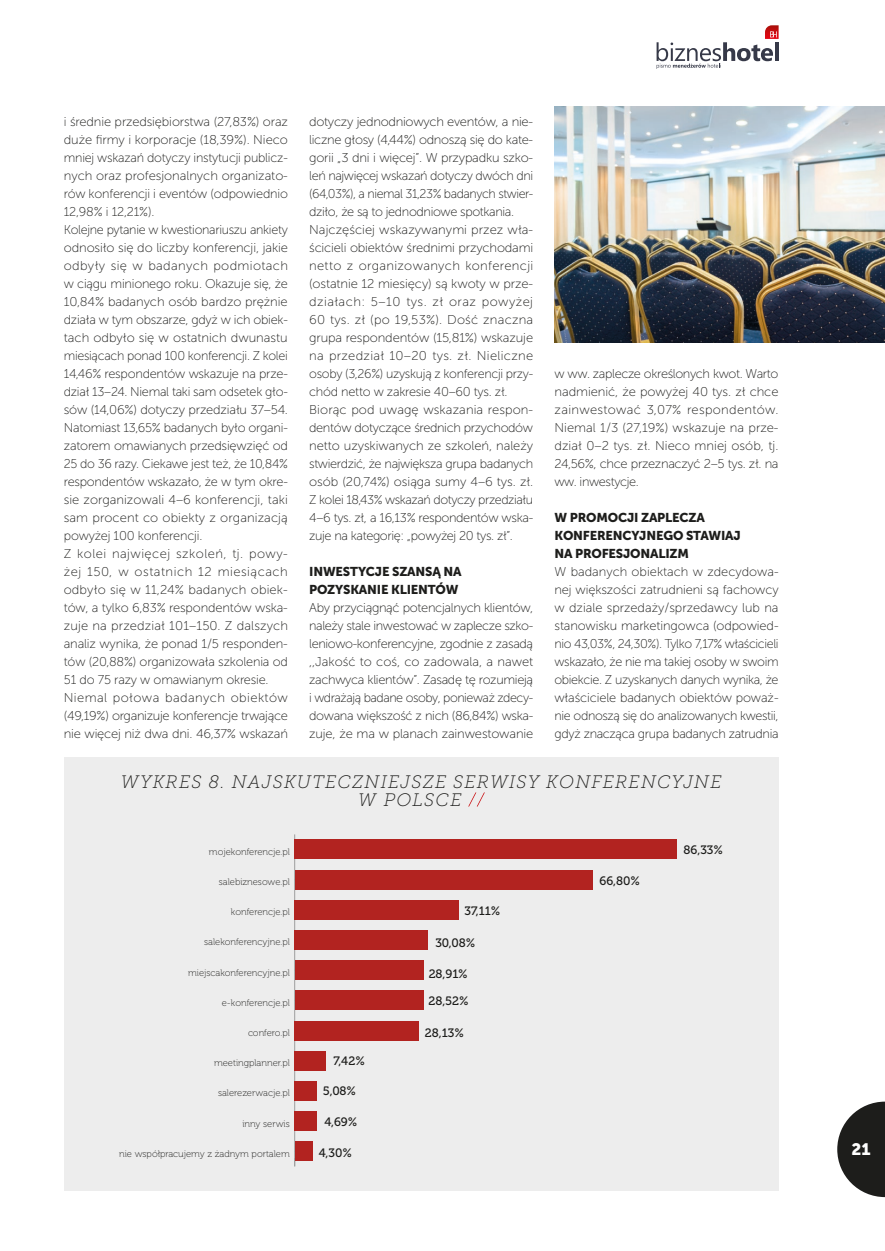
<style>
.page{position:relative;width:885px;height:1251px;background:#fff}
.page>*{position:absolute;margin:0;border:0;box-sizing:border-box;transform-origin:0 0}
.t1{font:italic 18px/18px "Museo Slab 100";letter-spacing:.07em;color:#1d1d1b;text-align:center}
.t2{font:16.5px "Museo Sans 900";color:#fff}
.t3{font:12.75px/18px "Museo Sans 100";letter-spacing:-.015em;color:#1d1d1b;text-align:justify}
.t4{font:12.75px/18px "Museo Sans 900";letter-spacing:-.015em;color:#1d1d1b}
.t5{font:12.15px "Museo 500";color:#1d1d1b}
.t6{font:9.45px "Museo 100";color:#1d1d1b}
.s1{color:#fff}
</style>
<div class="page">
<div style="left:64px;top:757px;width:714px;height:433px;background:#ededed"></div>
<hr style="left:294px;top:834px;width:1px;height:332px;background:#9d9d9d">
<div style="left:295px;top:839px;width:381px;height:19px;background:#b22320"></div>
<div style="left:295px;top:870px;width:297px;height:19px;background:#b22320"></div>
<div style="left:295px;top:900px;width:164px;height:19px;background:#b22320"></div>
<div style="left:295px;top:930px;width:133px;height:19px;background:#b22320"></div>
<div style="left:295px;top:960px;width:128px;height:19px;background:#b22320"></div>
<div style="left:295px;top:990px;width:128px;height:19px;background:#b22320"></div>
<div style="left:295px;top:1020px;width:124px;height:19px;background:#b22320"></div>
<div style="left:295px;top:1050px;width:31px;height:19px;background:#b22320"></div>
<div style="left:295px;top:1081px;width:22px;height:19px;background:#b22320"></div>
<div style="left:295px;top:1111px;width:22px;height:19px;background:#b22320"></div>
<div style="left:295px;top:1141px;width:17px;height:19px;background:#b22320"></div>
<img style="left:554px;top:106px;width:330px;height:236px">
<svg style="left:656px;top:25px;width:122px;height:44px"></svg>
<svg style="left:837px;top:1101px;width:47px;height:95px"></svg>
<p class="t3" style="left:64px;top:113px;width:226px;text-align:left">i średnie przedsiębiorstwa (27,83%) oraz duże firmy i korporacje (18,39%). Nieco mniej wskazań dotyczy instytucji publicz&shy;nych oraz profesjonalnych organizato&shy;rów konferencji i eventów (odpowiednio 12,98% i 12,21%).<br>Kolejne pytanie w kwestionariuszu ankiety odnosiło się do liczby konferencji, jakie odbyły się w badanych podmiotach w ciągu minionego roku. Okazuje się, że 10,84% badanych osób bardzo prężnie działa w tym obszarze, gdyż w ich obiek&shy;tach odbyło się w ostatnich dwunastu miesiącach ponad 100 konferencji. Z kolei 14,46% respondentów wskazuje na prze&shy;dział 13–24. Niemal taki sam odsetek gło&shy;sów (14,06%) dotyczy przedziału 37–54.<br>Natomiast 13,65% badanych było organi&shy;zatorem omawianych przedsięwzięć od 25 do 36 razy. Ciekawe jest też, że 10,84% respondentów wskazało, że w tym okre&shy;sie zorganizowali 4–6 konferencji, taki sam procent co obiekty z organizacją powyżej 100 konferencji.<br>Z kolei najwięcej szkoleń, tj. powy&shy;żej 150, w ostatnich 12 miesiącach odbyło się w 11,24% badanych obiek&shy;tów, a tylko 6,83% respondentów wska&shy;zuje na przedział 101–150. Z dalszych analiz wynika, że ponad 1/5 responden&shy;tów (20,88%) organizowała szkolenia od 51 do 75 razy w omawianym okresie.<br>Niemal połowa badanych obiektów (49,19%) organizuje konferencje trwające nie więcej niż dwa dni. 46,37% wskazań</p>
<p class="t3" style="left:309px;top:113px;width:226px;text-align:left">dotyczy jednodniowych eventów, a nie&shy;liczne głosy (4,44%) odnoszą się do kate&shy;gorii „3 dni i więcej”. W przypadku szko&shy;leń najwięcej wskazań dotyczy dwóch dni (64,03%), a niemal 31,23% badanych stwier&shy;dziło, że są to jednodniowe spotkania.<br>Najczęściej wskazywanymi przez wła&shy;ścicieli obiektów średnimi przychodami netto z organizowanych konferencji (ostatnie 12 miesięcy) są kwoty w prze&shy;działach: 5–10 tys. zł oraz powyżej 60 tys. zł (po 19,53%). Dość znaczna grupa respondentów (15,81%) wskazuje na przedział 10–20 tys. zł. Nieliczne osoby (3,26%) uzyskują z konferencji przy&shy;chód netto w zakresie 40–60 tys. zł.<br>Biorąc pod uwagę wskazania respon&shy;dentów dotyczące średnich przychodów netto uzyskiwanych ze szkoleń, należy stwierdzić, że największa grupa badanych osób (20,74%) osiąga sumy 4–6 tys. zł.<br>Z kolei 18,43% wskazań dotyczy przedziału 4–6 tys. zł, a 16,13% respondentów wska&shy;zuje na kategorię: „powyżej 20 tys. zł”.</p>
<p class="t3" style="left:554px;top:365px;width:225px">w ww. zaplecze określonych kwot. Warto nadmienić, że powyżej 40 tys. zł chce zainwestować 3,07% respondentów.<br>Niemal 1/3 (27,19%) wskazuje na prze&shy;dział 0–2 tys. zł. Nieco mniej osób, tj.<br>24,56%, chce przeznaczyć 2–5 tys. zł. na ww. inwestycje.</p>
<p class="t4" style="left:554px;top:508px;width:188px">W PROMOCJI ZAPLECZA<br>KONFERENCYJNEGO STAWIAJ<br>NA PROFESJONALIZM</p>
<p class="t3" style="left:554px;top:563px;width:226px">W badanych obiektach w zdecydowa&shy;nej większości zatrudnieni są fachowcy w dziale sprzedaży/sprzedawcy lub na stanowisku marketingowca (odpowied&shy;nio 43,03%, 24,30%). Tylko 7,17% właścicieli wskazało, że nie ma takiej osoby w swoim obiekcie. Z uzyskanych danych wynika, że właściciele badanych obiektów poważ&shy;nie odnoszą się do analizowanych kwestii, gdyż znacząca grupa badanych zatrudnia</p>
<p class="t4" style="left:309px;top:562px;width:154px">INWESTYCJE SZANSĄ NA<br>POZYSKANIE KLIENTÓW</p>
<p class="t3" style="left:309px;top:599px;width:226px">Aby przyciągnąć potencjalnych klientów, należy stale inwestować w zaplecze szko&shy;leniowo-konferencyjne, zgodnie z zasadą ,,Jakość to coś, co zadowala, a nawet zachwyca klientów”. Zasadę tę rozumieją i wdrażają badane osoby, ponieważ zdecy&shy;dowana większość z nich (86,84%) wska&shy;zuje, że ma w planach zainwestowanie</p>
<h1 class="t1" style="left:121px;top:772px;width:602px">WYKRES 8. NAJSKUTECZNIEJSZE SERWISY KONFERENCYJNE<br>W POLSCE <span class="s1">//</span></h1>
<p class="t6" style="left:209px;top:846px;width:82px">mojekonferencje.pl</p>
<p class="t5" style="left:683px;top:843px;width:41px">86,33%</p>
<p class="t6" style="left:219px;top:876px;width:72px">salebiznesowe.pl</p>
<p class="t5" style="left:599px;top:873px;width:42px">66,80%</p>
<p class="t6" style="left:231px;top:906px;width:60px">konferencje.pl</p>
<p class="t5" style="left:464px;top:904px;width:37px">37,11%</p>
<p class="t6" style="left:204px;top:937px;width:87px">salekonferencyjne.pl</p>
<p class="t5" style="left:435px;top:935px;width:41px">30,08%</p>
<p class="t6" style="left:188px;top:967px;width:103px">miejscakonferencyjne.pl</p>
<p class="t5" style="left:428px;top:966px;width:41px">28,91%</p>
<p class="t6" style="left:222px;top:997px;width:70px">e-konferencje.pl</p>
<p class="t5" style="left:428px;top:993px;width:42px">28,52%</p>
<p class="t6" style="left:248px;top:1027px;width:43px">confero.pl</p>
<p class="t5" style="left:425px;top:1025px;width:41px">28,13%</p>
<p class="t6" style="left:214px;top:1057px;width:77px">meetingplanner.pl</p>
<p class="t5" style="left:333px;top:1053px;width:33px">7,42%</p>
<p class="t6" style="left:218px;top:1087px;width:73px">salerezerwacje.pl</p>
<p class="t5" style="left:323px;top:1083px;width:35px">5,08%</p>
<p class="t6" style="left:242px;top:1117px;width:49px">inny serwis</p>
<p class="t5" style="left:324px;top:1115px;width:34px">4,69%</p>
<p class="t6" style="left:119px;top:1148px;width:172px">nie współpracujemy z żadnym portalem</p>
<p class="t5" style="left:319px;top:1145px;width:35px">4,30%</p>
<p class="t2" style="left:851px;top:1139px;width:21px">21</p>
</div>
